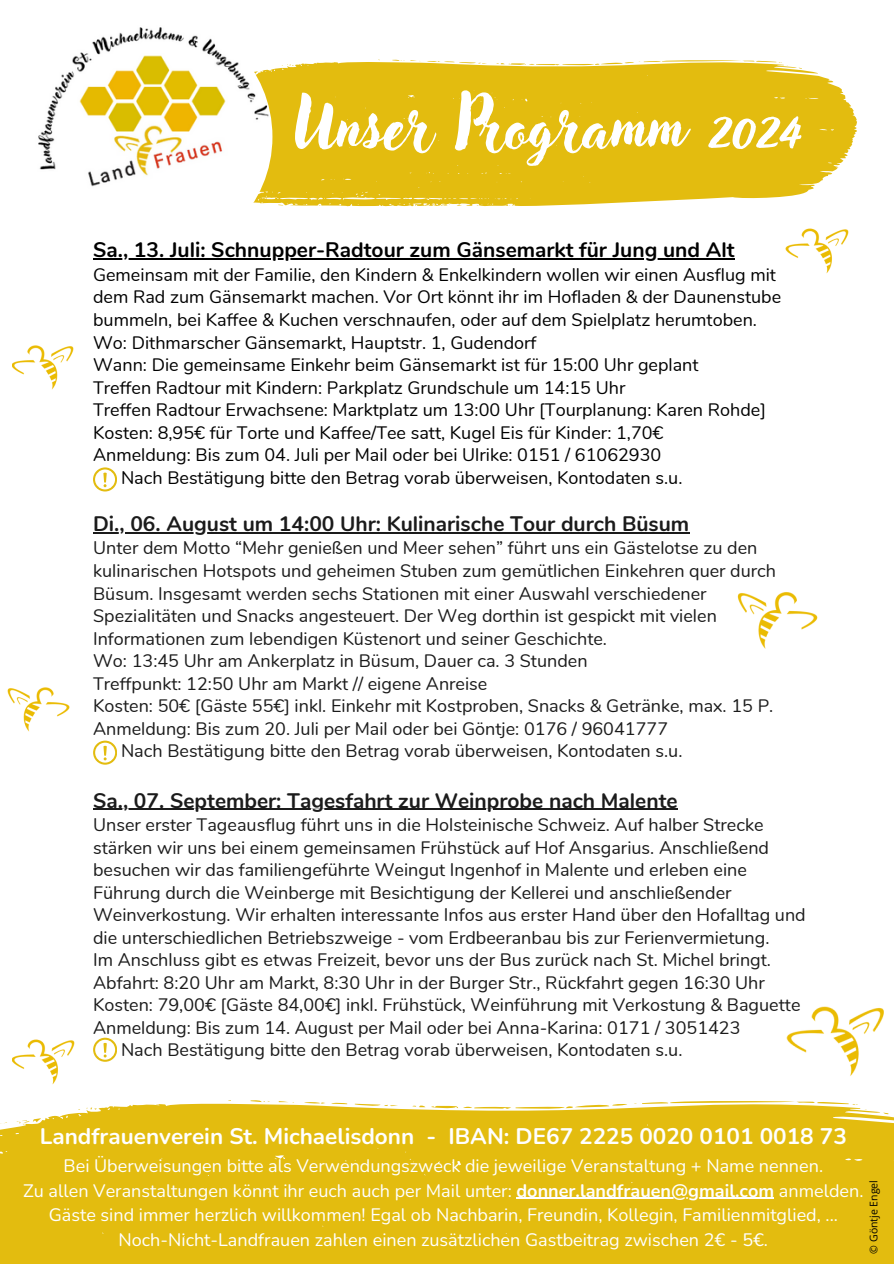
<style>
.page{position:relative;width:894px;height:1264px;background:#fff}
.page>*{position:absolute;margin:0;border:0;box-sizing:border-box;transform-origin:0 0}
.t1{font:61.5px "Adlery Pro";color:#fff}
.t2{font:700 22.5px "Nunito";color:#fff}
.t3{font:700 21px "Nunito";color:#1b1b1b}
.t4{font:700 21px "Nunito";color:#000}
.t5{font:18px "Nunito";color:#1b1b1b}
.t6{font:18px "Nunito";color:#000}
.t7{font:18px/24.8px "Nunito";color:#fff;text-align:center}
.t8{font:10.5px "Open Sans";color:#000}
.s1{font-weight:700}
</style>
<div class="page">
<svg style="left:253px;top:59px;width:604px;height:148px;background:#e5c123"></svg>
<svg style="left:426px;top:61px;width:61px;height:3px"></svg>
<svg style="left:440px;top:204px;width:10px;height:2px"></svg>
<svg style="left:254px;top:71px;width:4px;height:5px"></svg>
<svg style="left:282px;top:64px;width:11px;height:2px"></svg>
<svg style="left:496px;top:60px;width:291px;height:6px"></svg>
<svg style="left:410px;top:60px;width:10px;height:2px"></svg>
<svg style="left:392px;top:60px;width:12px;height:1px"></svg>
<img style="left:25px;top:13px;width:247px;height:247px;border-radius:50%">
<img style="left:786px;top:1006px;width:97px;height:70px">
<hr style="left:93px;top:258px;width:232px;height:1px;background:#000">
<hr style="left:325px;top:258px;width:409px;height:1px;background:#000">
<hr style="left:93px;top:532px;width:596px;height:1px;background:#1b1b1b">
<hr style="left:93px;top:808px;width:584px;height:2px;background:#1b1b1b">
<img style="left:12px;top:345px;width:62px;height:45px">
<img style="left:737px;top:592px;width:79px;height:57px">
<img style="left:785px;top:228px;width:63px;height:46px">
<div style="left:0;top:1101px;width:893px;height:162px;background:#e3bc0f"></div>
<svg style="left:331px;top:1102px;width:16px;height:2px"></svg>
<svg style="left:304px;top:1101px;width:21px;height:3px"></svg>
<svg style="left:354px;top:1103px;width:44px;height:3px"></svg>
<svg style="left:412px;top:1104px;width:13px;height:3px"></svg>
<svg style="left:431px;top:1103px;width:196px;height:6px"></svg>
<svg style="left:0;top:1122px;width:7px;height:2px"></svg>
<svg style="left:17px;top:1118px;width:24px;height:6px"></svg>
<svg style="left:86px;top:1106px;width:11px;height:4px"></svg>
<svg style="left:642px;top:1101px;width:215px;height:4px"></svg>
<svg style="left:279px;top:1101px;width:15px;height:1px"></svg>
<svg style="left:250px;top:1100px;width:19px;height:2px"></svg>
<img style="left:12px;top:1039px;width:63px;height:46px">
<img style="left:8px;top:687px;width:61px;height:45px">
<svg style="left:93px;top:467px;width:24px;height:24px"></svg>
<svg style="left:93px;top:740px;width:24px;height:24px"></svg>
<svg style="left:93px;top:1037px;width:24px;height:24px"></svg>
<hr style="left:516px;top:1197px;width:258px;height:1px;background:#fff">
<p class="t1" style="left:295px;top:98px;width:505px">Unser Programm 2024</p>
<h1 class="t4" style="left:93px;top:236px;width:642px">Sa., 13. Juli: Schnupper-Radtour zum Gänsemarkt für Jung und Alt</h1>
<p class="t6" style="left:93px;top:263px;width:684px">Gemeinsam mit der Familie, den Kindern &amp; Enkelkindern wollen wir einen Ausflug mit</p>
<p class="t6" style="left:93px;top:285px;width:689px">dem Rad zum Gänsemarkt machen. Vor Ort könnt ihr im Hofladen &amp; der Daunenstube</p>
<p class="t6" style="left:93px;top:308px;width:665px">bummeln, bei Kaffee &amp; Kuchen verschnaufen, oder auf dem Spielplatz herumtoben.</p>
<p class="t6" style="left:93px;top:330px;width:444px">Wo: Dithmarscher Gänsemarkt, Hauptstr. 1, Gudendorf</p>
<p class="t6" style="left:93px;top:353px;width:607px">Wann: Die gemeinsame Einkehr beim Gänsemarkt ist für 15:00 Uhr geplant</p>
<p class="t6" style="left:93px;top:375px;width:533px">Treffen Radtour mit Kindern: Parkplatz Grundschule um 14:15 Uhr</p>
<p class="t6" style="left:93px;top:398px;width:674px">Treffen Radtour Erwachsene: Marktplatz um 13:00 Uhr [Tourplanung: Karen Rohde]</p>
<p class="t6" style="left:93px;top:420px;width:571px">Kosten: 8,95€ für Torte und Kaffee/Tee satt, Kugel Eis für Kinder: 1,70€</p>
<p class="t6" style="left:93px;top:443px;width:569px">Anmeldung: Bis zum 04. Juli per Mail oder bei Ulrike: 0151 / 61062930</p>
<p class="t6" style="left:121px;top:465px;width:562px">Nach Bestätigung bitte den Betrag vorab überweisen, Kontodaten s.u.</p>
<h2 class="t3" style="left:93px;top:509px;width:597px">Di., 06. August um 14:00 Uhr: Kulinarische Tour durch Büsum</h2>
<h2 class="t5" style="left:93px;top:536px;width:665px">Unter dem Motto “Mehr genießen und Meer sehen” führt uns ein Gästelotse zu den</h2>
<h2 class="t5" style="left:93px;top:559px;width:684px">kulinarischen Hotspots und geheimen Stuben zum gemütlichen Einkehren quer durch</h2>
<h2 class="t5" style="left:93px;top:581px;width:615px">Büsum. Insgesamt werden sechs Stationen mit einer Auswahl verschiedener</h2>
<h2 class="t5" style="left:93px;top:604px;width:625px">Spezialitäten und Snacks angesteuert. Der Weg dorthin ist gespickt mit vielen</h2>
<h2 class="t5" style="left:93px;top:626px;width:515px">Informationen zum lebendigen Küstenort und seiner Geschichte.</h2>
<h2 class="t5" style="left:93px;top:649px;width:496px">Wo: 13:45 Uhr am Ankerplatz in Büsum, Dauer ca. 3 Stunden</h2>
<h2 class="t5" style="left:93px;top:671px;width:395px">Treffpunkt: 12:50 Uhr am Markt // eigene Anreise</h2>
<h2 class="t5" style="left:93px;top:694px;width:681px">Kosten: 50€ [Gäste 55€] inkl. Einkehr mit Kostproben, Snacks &amp; Getränke, max. 15 P.</h2>
<h2 class="t5" style="left:93px;top:716px;width:576px">Anmeldung: Bis zum 20. Juli per Mail oder bei Göntje: 0176 / 96041777</h2>
<h2 class="t5" style="left:121px;top:739px;width:562px">Nach Bestätigung bitte den Betrag vorab überweisen, Kontodaten s.u.</h2>
<h2 class="t3" style="left:93px;top:786px;width:586px">Sa., 07. September: Tagesfahrt zur Weinprobe nach Malente</h2>
<h2 class="t5" style="left:93px;top:813px;width:671px">Unser erster Tageausflug führt uns in die Holsteinische Schweiz. Auf halber Strecke</h2>
<h2 class="t5" style="left:93px;top:835px;width:677px">stärken wir uns bei einem gemeinsamen Frühstück auf Hof Ansgarius. Anschließend</h2>
<h2 class="t5" style="left:93px;top:858px;width:655px">besuchen wir das familiengeführte Weingut Ingenhof in Malente und erleben eine</h2>
<h2 class="t5" style="left:93px;top:880px;width:639px">Führung durch die Weinberge mit Besichtigung der Kellerei und anschließender</h2>
<h2 class="t5" style="left:93px;top:903px;width:714px">Weinverkostung. Wir erhalten interessante Infos aus erster Hand über den Hofalltag und</h2>
<h2 class="t5" style="left:93px;top:925px;width:677px">die unterschiedlichen Betriebszweige - vom Erdbeeranbau bis zur Ferienvermietung.</h2>
<h2 class="t5" style="left:93px;top:948px;width:679px">Im Anschluss gibt es etwas Freizeit, bevor uns der Bus zurück nach St. Michel bringt.</h2>
<h2 class="t5" style="left:93px;top:970px;width:673px">Abfahrt: 8:20 Uhr am Markt, 8:30 Uhr in der Burger Str., Rückfahrt gegen 16:30 Uhr</h2>
<h2 class="t5" style="left:93px;top:993px;width:708px">Kosten: 79,00€ [Gäste 84,00€] inkl. Frühstück, Weinführung mit Verkostung &amp; Baguette</h2>
<h2 class="t5" style="left:93px;top:1015px;width:648px">Anmeldung: Bis zum 14. August per Mail oder bei Anna-Karina: 0171 / 3051423</h2>
<h2 class="t5" style="left:121px;top:1038px;width:562px">Nach Bestätigung bitte den Betrag vorab überweisen, Kontodaten s.u.</h2>
<p class="t2" style="left:40px;top:1120px;width:808px">Landfrauenverein St. Michaelisdonn - IBAN: DE67 2225 0020 0101 0018 73</p>
<p class="t7" style="left:23px;top:1153px;width:841px">Bei Überweisungen bitte als Verwendungszweck die jeweilige Veranstaltung + Name nennen.<br>Zu allen Veranstaltungen könnt ihr euch auch per Mail unter: <span class="s1">donner.landfrauen@gmail.com</span> anmelden.</p>
<p class="t7" style="left:49px;top:1202px;width:790px">Gäste sind immer herzlich willkommen! Egal ob Nachbarin, Freundin, Kollegin, Familienmitglied, ...<br>Noch-Nicht-Landfrauen zahlen einen zusätzlichen Gastbeitrag zwischen 2€ - 5€.</p>
<p class="t8" style="left:865px;top:1253px;width:75px;rotate:-90deg">© Göntje Engel</p>
</div>
